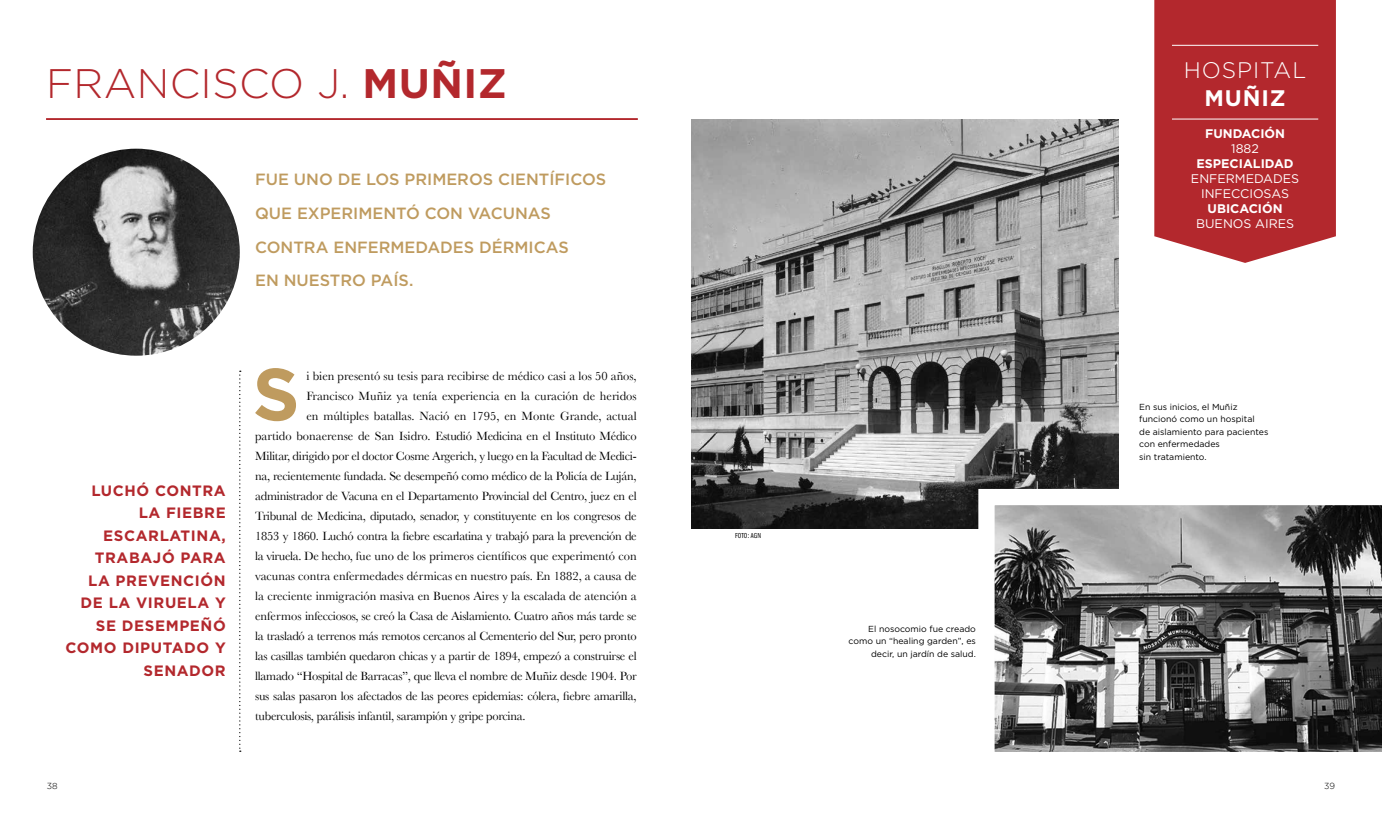
<style>
.page{position:relative;width:1382px;height:815px;background:#fff}
.page>*{position:absolute;margin:0;border:0;box-sizing:border-box;transform-origin:0 0}
.t1{font:700 73.88px "Gotham";color:#bf9b5f}
.t2{font:300 41.25px "Gotham";letter-spacing:.01em;color:#b3282d}
.t3{font:300 22.5px "Gotham";letter-spacing:.04em;color:#fff}
.t4{font:700 22.5px "Gotham";color:#fff}
.t5{font:500 16.25px/33.8px "Gotham";color:#bf9b5f}
.t6{font:700 15px/22.5px "Gotham";letter-spacing:.04em;color:#b3282d;text-align:right}
.t7{font:12.5px "Baskerville";letter-spacing:-.02em;color:#000}
.t8{font:12.5px "Baskerville";color:#000}
.t9{font:12.5px "Gotham";color:#fff}
.t10{font:700 12.5px "Gotham";color:#fff}
.t11{font:8.75px/12.5px "Gotham";color:#000}
.t12{font:300 8.75px "Gotham";color:#000}
.t13{font:7.5px "Franklin Gothic Book Cmpr";letter-spacing:.025em;color:#000}
.s1{font-weight:700}
</style>
<div class="page">
<img style="left:691px;top:119px;width:428px;height:410px">
<div style="left:1154px;top:0;width:182px;height:263px;background:#b3282d"></div>
<img style="left:33px;top:149px;width:207px;height:207px;border-radius:104px">
<hr style="left:1172px;top:119px;width:146px;height:1px;background:#fff">
<hr style="left:1172px;top:45px;width:146px;height:1px;background:#fff">
<svg style="left:978px;top:489px;width:404px;height:263px"></svg>
<svg style="left:239px;top:371px;width:2px;height:381px"></svg>
<hr style="left:46px;top:118px;width:592px;height:2px;background:#b3282d">
<h2 class="t2" style="left:46px;top:58px;width:380px">FRANCISCO J. <span class="s1">MUÑIZ</span></h2>
<h3 class="t5" style="left:255px;top:162px;width:353px">FUE UNO DE LOS PRIMEROS CIENTÍFICOS<br>QUE EXPERIMENTÓ CON VACUNAS<br>CONTRA ENFERMEDADES DÉRMICAS<br>EN NUESTRO PAÍS.</h3>
<p class="t6" style="left:66px;top:479px;width:162px">Luchó contra<br>la fiebre escarlatina, trabajó para<br>la prevención de la viruela y se desempeñó como diputado y senador</p>
<h1 class="t1" style="left:252px;top:350px;width:42px">S</h1>
<p class="t8" style="left:306px;top:369px;width:332px">i bien presentó su tesis para recibirse de médico casi a los 50 años,</p>
<p class="t8" style="left:306px;top:389px;width:332px">Francisco Muñiz ya tenía experiencia en la curación de heridos</p>
<p class="t8" style="left:306px;top:409px;width:332px">en múltiples batallas. Nació en 1795, en Monte Grande, actual</p>
<p class="t7" style="left:255px;top:429px;width:383px">partido bonaerense de San Isidro. Estudió Medicina en el Instituto Médico</p>
<p class="t7" style="left:255px;top:449px;width:383px">Militar, dirigido por el doctor Cosme Argerich, y luego en la Facultad de Medici-</p>
<p class="t7" style="left:255px;top:469px;width:383px">na, recientemente fundada. Se desempeñó como médico de la Policía de Luján,</p>
<p class="t7" style="left:255px;top:489px;width:383px">administrador de Vacuna en el Departamento Provincial del Centro, juez en el</p>
<p class="t7" style="left:255px;top:509px;width:383px">Tribunal de Medicina, diputado, senador, y constituyente en los congresos de</p>
<p class="t7" style="left:255px;top:529px;width:383px">1853 y 1860. Luchó contra la fiebre escarlatina y trabajó para la prevención de</p>
<p class="t8" style="left:255px;top:549px;width:383px">la viruela. De hecho, fue uno de los primeros científicos que experimentó con</p>
<p class="t8" style="left:255px;top:569px;width:383px">vacunas contra enfermedades dérmicas en nuestro país. En 1882, a causa de</p>
<p class="t8" style="left:255px;top:589px;width:383px">la creciente inmigración masiva en Buenos Aires y la escalada de atención a</p>
<p class="t7" style="left:255px;top:609px;width:383px">enfermos infecciosos, se creó la Casa de Aislamiento. Cuatro años más tarde se</p>
<p class="t7" style="left:255px;top:629px;width:383px">la trasladó a terrenos más remotos cercanos al Cementerio del Sur, pero pronto</p>
<p class="t7" style="left:255px;top:649px;width:383px">las casillas también quedaron chicas y a partir de 1894, empezó a construirse el</p>
<p class="t7" style="left:255px;top:669px;width:383px">llamado “Hospital de Barracas”, que lleva el nombre de Muñiz desde 1904. Por</p>
<p class="t7" style="left:255px;top:689px;width:383px">sus salas pasaron los afectados de las peores epidemias: cólera, fiebre amarilla,</p>
<p class="t7" style="left:255px;top:709px;width:272px">tuberculosis, parálisis infantil, sarampión y gripe porcina.</p>
<p class="t13" style="left:735px;top:532px;width:27px">FOTO: AGN</p>
<p class="t11" style="left:849px;top:622px;width:129px;text-align:right">El nosocomio fue creado como un “healing garden”, es decir, un jardín de salud.</p>
<h3 class="t3" style="left:1184px;top:57px;width:124px">HOSPITAL</h3>
<h3 class="t4" style="left:1204px;top:84px;width:36px">MUÑIZ</h3>
<p class="t10" style="left:1205px;top:126px;width:81px">Fundación</p>
<p class="t9" style="left:1231px;top:141px;width:29px">1882</p>
<p class="t10" style="left:1196px;top:156px;width:99px">Especialidad</p>
<p class="t9" style="left:1191px;top:171px;width:10px">ENFERMEDADES</p>
<p class="t9" style="left:1201px;top:186px;width:9px">INFECCIOSAS</p>
<p class="t10" style="left:1207px;top:201px;width:33px">Ubicac</p>
<p class="t10" style="left:1258px;top:201px;width:26px">ión</p>
<p class="t9" style="left:1196px;top:216px;width:10px">BUENOS</p>
<p class="t9" style="left:1255px;top:216px;width:9px">AIRES</p>
<p class="t11" style="left:1139px;top:400px;width:131px">En sus inicios, el M uñiz funcionó como un hospital<br>de aislamiento para pacientes con enfermedades<br>sin tratamiento.</p>
<p class="t12" style="left:47px;top:782px;width:12px">38</p>
<p class="t12" style="left:1324px;top:782px;width:12px">39</p>
</div>
